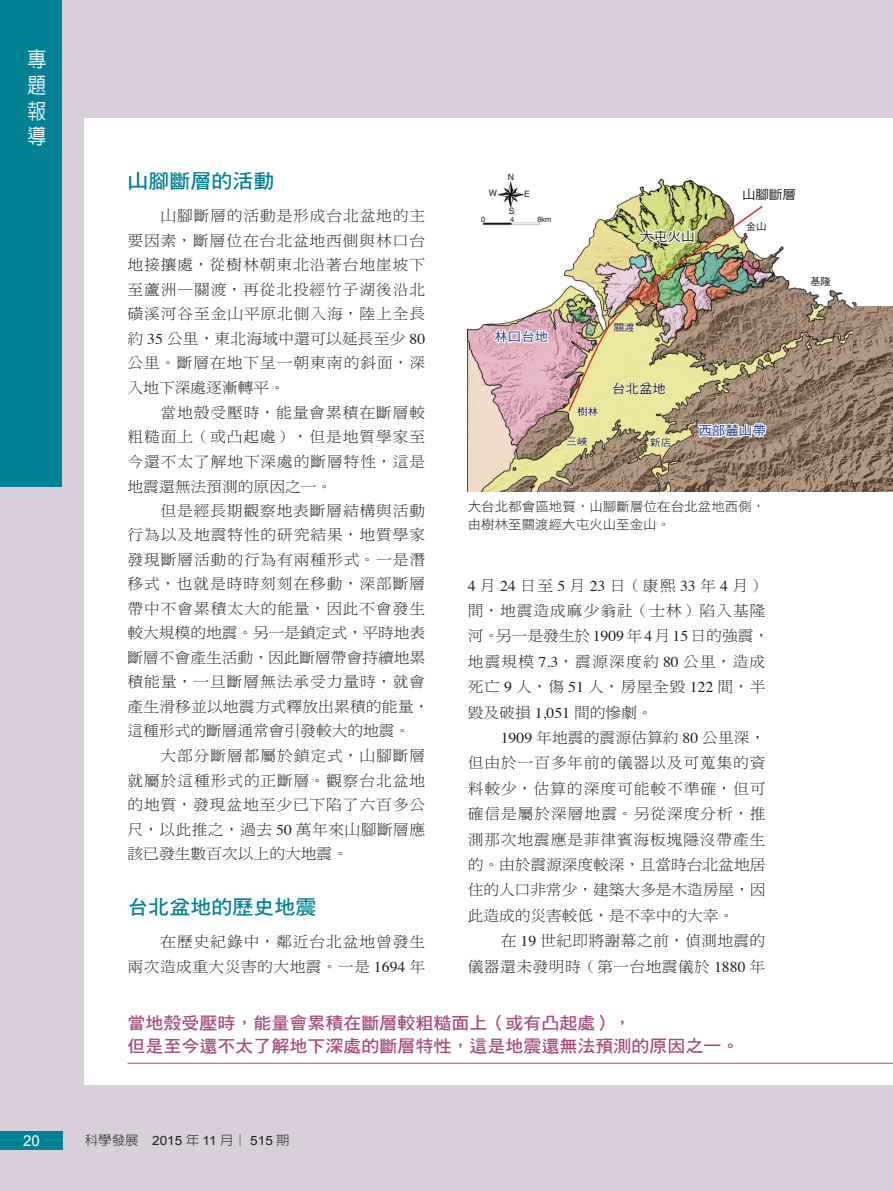
<style>
.page{position:relative;width:893px;height:1191px;background:#d8cfdb}
.page>*{position:absolute;margin:0;border:0;box-sizing:border-box;transform-origin:0 0}
.t1{font:500 21px/25.7px "AR New Hei B5";color:#fff;text-align:justify;scale:.9 1}
.專題-內文大標{font:19.95px "DF Hei Std W7";color:#008194;scale:1.05 1}
.專題-抽言{font:17.1px "DF Hei Std W7";color:#a44a7e;scale:1.05 1}
.內文{font:15px/24.6px "DF Ming Std W3";letter-spacing:.03em;color:#231f20;text-align:justify;scale:1.05 1}
.內文-2{font:15px/24.6px "DF Ming Std W3";letter-spacing:.055em;color:#231f20;scale:1.05 1}
.內文-3{font:15px/25.3px "DF Ming Std W3";letter-spacing:.06em;color:#231f20;scale:1.05 1}
.t2{font:15px "Arial";color:#fff}
.圖說{font:13.05px "DF Hei Std W5";color:#231f20;scale:1.05 1}
.圖說-2{font:12.9px/18px "DF Hei Std W3";color:#231f20;scale:1.05 1}
.t3{font:12.9px "Arial";color:#231f20;scale:1.05 1}
.圖說-3{font:12.9px "DF Hei Std W5";color:#253f8e;scale:1.05 1}
.圖說-4{font:12.9px "DF Hei Std W5";color:#231f20;scale:1.05 1}
.圖說-5{font:10.05px "DF Hei Std W5";color:#231f20;scale:1.05 1}
.圖說-6{font:8.7px "Helvetica";color:#231f20}
.圖說-7{font:7.5px "Helvetica";color:#231f20}
.s1{font-family:"Times"}
.s2{font-family:"AR New Hei B5";font-weight:300}
</style>
<div class="page">
<div style="left:85px;top:118px;width:808px;height:966px;background:#fff"></div>
<div style="left:0;top:0;width:62px;height:487px;background:#008194"></div>
<div style="left:0;top:1131px;width:62px;height:18px;background:#008194"></div>
<hr style="left:128px;top:1063px;width:765px;height:1px;background:#a44a7e">
<img style="left:468px;top:178px;width:389px;height:313px">
<svg style="left:488px;top:189px;width:10px;height:9px"></svg>
<svg style="left:508px;top:178px;width:6px;height:3px"></svg>
<svg style="left:524px;top:190px;width:6px;height:8px"></svg>
<svg style="left:481px;top:216px;width:5px;height:7px"></svg>
<svg style="left:509px;top:207px;width:6px;height:16px"></svg>
<svg style="left:537px;top:215px;width:15px;height:8px"></svg>
<svg style="left:492px;top:325px;width:58px;height:20px"></svg>
<svg style="left:566px;top:432px;width:22px;height:15px"></svg>
<svg style="left:577px;top:405px;width:22px;height:12px"></svg>
<svg style="left:614px;top:322px;width:21px;height:12px"></svg>
<svg style="left:612px;top:378px;width:54px;height:16px"></svg>
<svg style="left:650px;top:437px;width:21px;height:12px"></svg>
<svg style="left:638px;top:212px;width:58px;height:33px"></svg>
<svg style="left:745px;top:219px;width:22px;height:12px"></svg>
<svg style="left:743px;top:182px;width:53px;height:21px"></svg>
<svg style="left:810px;top:272px;width:21px;height:14px"></svg>
<svg style="left:697px;top:405px;width:71px;height:36px"></svg>
<img style="left:854px;top:306px;width:39px;height:185px">
<h1 class="t1" style="left:28px;top:47px;width:22px">專題報導</h1>
<p class="專題-內文大標" style="left:128px;top:170px;width:141px">山腳斷層的活動</p>
<p class="內文" style="left:128px;top:203px;width:285px;text-indent:33px">山腳斷層的活動是形成台北盆地的主要因素，斷層位在台北盆地西側與林口台地接攘處，從樹林朝東北沿著台地崖坡下至蘆洲—關渡，再從北投經竹子湖後沿北磺溪河谷至金山平原北側入海，陸上全長約 <span class="s1">35</span> 公里，東北海域中還可以延長至少 <span class="s1">80</span>公里。斷層在地下呈一朝東南的斜面，深入地下深處逐漸轉平。</p>
<p class="內文" style="left:128px;top:399px;width:285px;text-indent:33px">當地殼受壓時，能量會累積在斷層較粗糙面上（或凸起處），但是地質學家至今還不太了解地下深處的斷層特性，這是地震還無法預測的原因之一。</p>
<p class="內文-2" style="left:128px;top:498px;width:289px;text-indent:33px">但是經長期觀察地表斷層結構與活動行為以及地震特性的研究結果，地質學家發現斷層活動的行為有兩種形式。一是潛移式，也就是時時刻刻在移動，深部斷層帶中不會累積太大的能量，因此不會發生較大規模的地震。另一是鎖定式，平時地表斷層不會產生活動，因此斷層帶會持續地累積能量，一旦斷層無法承受力量時，就會產生滑移並以地震方式釋放出累積的能量，這種形式的斷層通常會引發較大的地震。</p>
<p class="內文" style="left:128px;top:743px;width:285px;text-indent:33px">大部分斷層都屬於鎖定式，山腳斷層就屬於這種形式的正斷層。觀察台北盆地的地質，發現盆地至少已下陷了六百多公尺，以此推之，過去 <span class="s1">50</span> 萬年來山腳斷層應該已發生數百次以上的大地震。</p>
<p class="專題-內文大標" style="left:128px;top:895px;width:181px">台北盆地的歷史地震</p>
<p class="內文-2" style="left:128px;top:929px;width:285px;text-align:right">在歷史紀錄中，鄰近台北盆地曾發生<br>兩次造成重大災害的大地震。一是 <span class="s1">1694</span> 年</p>
<p class="圖說-6" style="left:489px;top:187px;width:10px">W</p>
<p class="圖說-6" style="left:508px;top:170px;width:8px">N</p>
<p class="圖說-6" style="left:509px;top:204px;width:7px">S</p>
<p class="圖說-6" style="left:524px;top:188px;width:7px">E</p>
<p class="圖說-7" style="left:481px;top:213px;width:6px">0</p>
<p class="圖說-7" style="left:510px;top:213px;width:6px">4</p>
<p class="圖說-7" style="left:537px;top:213px;width:16px">8km</p>
<p class="圖說-3" style="left:494px;top:329px;width:53px">林口台地</p>
<p class="圖說" style="left:640px;top:229px;width:54px">大屯火山</p>
<p class="圖說-5" style="left:614px;top:322px;width:21px">關渡</p>
<p class="圖說-4" style="left:742px;top:187px;width:53px">山腳斷層</p>
<p class="圖說-5" style="left:746px;top:220px;width:21px">金山</p>
<p class="圖說-5" style="left:810px;top:275px;width:21px">基隆</p>
<p class="圖說-5" style="left:577px;top:406px;width:21px">樹林</p>
<p class="圖說-5" style="left:566px;top:436px;width:21px">三峽</p>
<p class="圖說-4" style="left:612px;top:381px;width:53px">台北盆地</p>
<p class="圖說-5" style="left:650px;top:437px;width:21px">新店</p>
<p class="圖說-3" style="left:698px;top:423px;width:66px">西部麓山帶</p>
<p class="圖說-2" style="left:468px;top:497px;width:285px">大台北都會區地質，山腳斷層位在台北盆地西側，由樹林至關渡經大屯火山至金山。</p>
<p class="內文-3" style="left:468px;top:572px;width:289px"><span class="s1">4</span>月<span class="s1">24</span>日至<span class="s1">5</span>月<span class="s1">23</span>日（康熙<span class="s1">33</span>年<span class="s1">4</span>月）間，地震造成麻少翁社（士林）陷入基隆河。另一是發生於<span class="s1">1909</span>年<span class="s1">4</span>月<span class="s1">15</span>日的強震，地震規模 <span class="s1">7.3</span>，震源深度約 <span class="s1">80</span> 公里，造成死亡 <span class="s1">9</span> 人，傷 <span class="s1">51</span> 人，房屋全毀 <span class="s1">122</span> 間，半毀及破損 <span class="s1">1,051</span> 間的慘劇。</p>
<p class="內文" style="left:468px;top:724px;width:285px;line-height:25.3px;text-indent:33px"><span class="s1">1909</span> 年地震的震源估算約 <span class="s1">80</span> 公里深，但由於一百多年前的儀器以及可蒐集的資料較少，估算的深度可能較不準確，但可確信是屬於深層地震。另從深度分析，推測那次地震應是菲律賓海板塊隱沒帶產生的。由於震源深度較深，且當時台北盆地居住的人口非常少，建築大多是木造房屋，因此造成的災害較低，是不幸中的大幸。</p>
<p class="內文" style="left:468px;top:928px;width:285px;line-height:25.3px;text-align:right">在 <span class="s1">19</span> 世紀即將謝幕之前，偵測地震的<br>儀器還未發明時（第一台地震儀於 <span class="s1">1880</span> 年</p>
<p class="專題-抽言" style="left:128px;top:1014px;width:482px">當地殼受壓時，能量會累積在斷層較粗糙面上（或有凸起處），</p>
<p class="專題-抽言" style="left:128px;top:1036px;width:584px">但是至今還不太了解地下深處的斷層特性，這是地震還無法預測的原因之一。</p>
<p class="t2" style="left:23px;top:1131px;width:18px">20</p>
<p class="t3" style="left:85px;top:1132px;width:197px"><span class="s2">科學發展</span> 2015 <span class="s2">年</span> 11 <span class="s2">月│</span> 515 <span class="s2">期</span></p>
</div>
